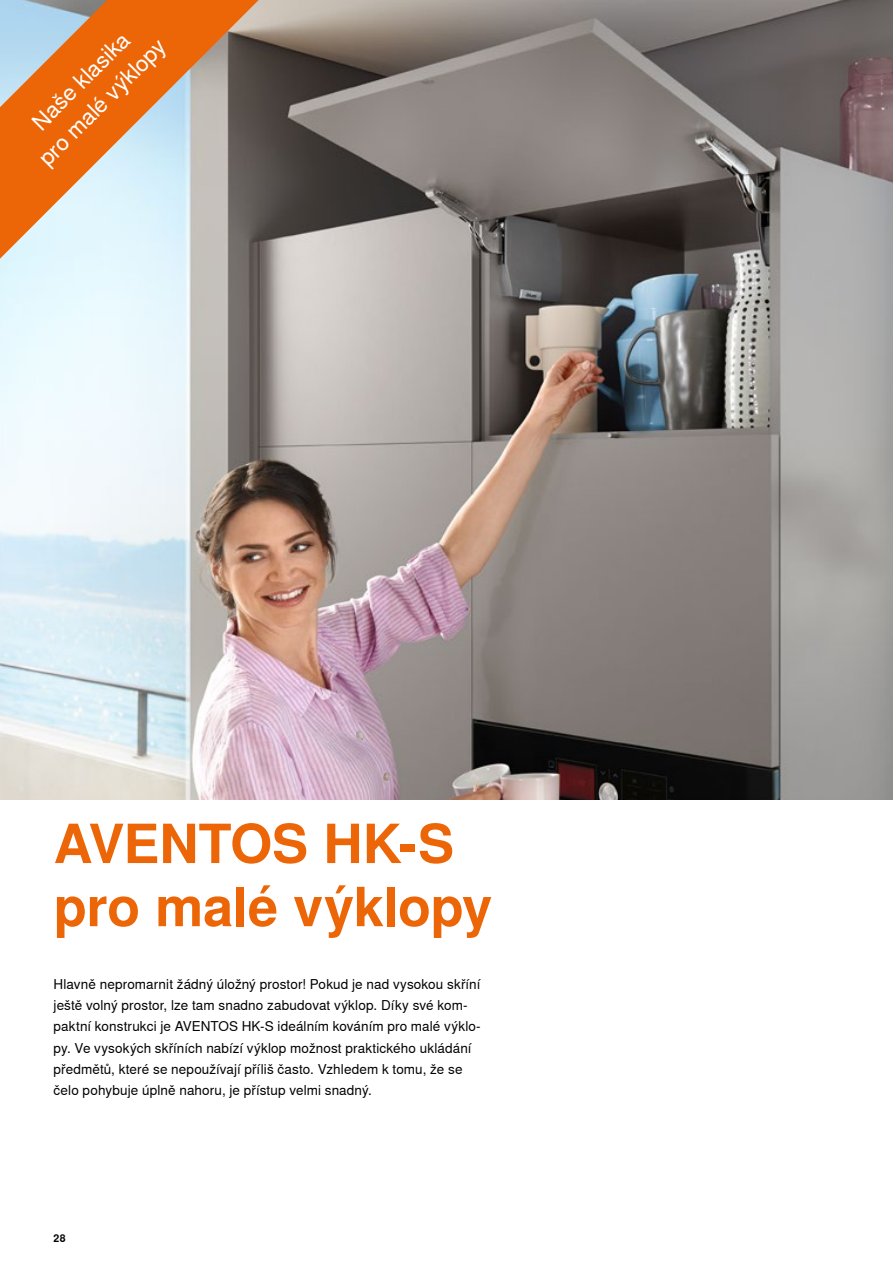
<style>
.page{position:relative;width:893px;height:1263px;background:#fff}
.page>*{position:absolute;margin:0;border:0;box-sizing:border-box;transform-origin:0 0}
._36_Head_A4_White_Bold{font:700 54px "Nimbus Sans Global";letter-spacing:-.01em;color:#ec6608}
._15_Eyecatcher_White_Regular{font:22.5px/30px "Nimbus Sans Global";color:#fff;text-align:center}
._09_Copy_White_Regular{font:13.5px/21px "Nimbus Sans Global";letter-spacing:.01em;color:#000}
.t1{font:700 10.5px "Nimbus Sans Global";color:#000}
</style>
<div class="page">
<img style="left:0;top:0;width:893px;height:800px">
<svg style="left:0;top:0;width:259px;height:259px;background:#cc9d7a"></svg>
<p class="_15_Eyecatcher_White_Regular" style="left:11px;top:130px;width:170px;rotate:-45deg">Naše klasika<br>pro malé výklopy</p>
<p class="_36_Head_A4_White_Bold" style="left:54px;top:813px;width:402px">AVENTOS HK-S</p>
<p class="_36_Head_A4_White_Bold" style="left:54px;top:876px;width:440px">pro malé výklopy</p>
<p class="_09_Copy_White_Regular" style="left:54px;top:974px;width:429px">Hlavně nepromarnit žádný úložný prostor! Pokud je nad vysokou skříní ještě volný prostor, lze tam snadno zabudovat výklop. Díky své kom&shy;paktní konstrukci je AVENTOS HK-S ideálním kováním pro malé výklo&shy;py. Ve vysokých skříních nabízí výklop možnost praktického ukládání předmětů, které se nepoužívají příliš často. Vzhledem k tomu, že se čelo pohybuje úplně nahoru, je přístup velmi snadný.</p>
<p class="t1" style="left:54px;top:1232px;width:14px">28</p>
</div>
